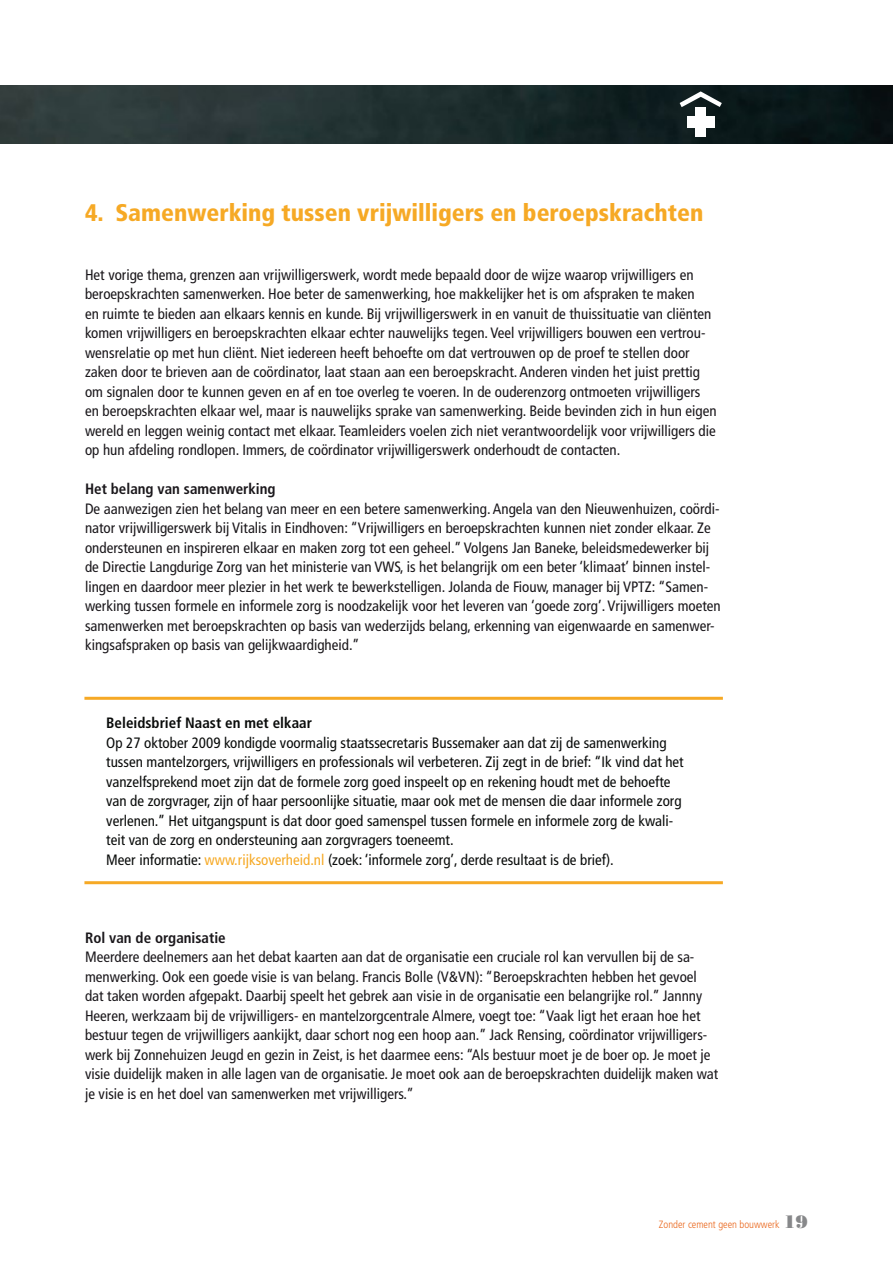
<style>
.page{position:relative;width:893px;height:1263px;background:#fff}
.page>*{position:absolute;margin:0;border:0;box-sizing:border-box;transform-origin:0 0}
.t1{font:900 condensed 24px "Frutiger LT Std";color:#f6a925}
.t2{font:condensed 15px/19.5px "Frutiger LT Std";color:#1a171b}
.t3{font:condensed 15px/19.5px "Frutiger LT Std";color:#090b0a}
.t4{font:700 condensed 15px "Frutiger LT Std";color:#1a171b}
.t5{font:700 condensed 15px "Frutiger LT Std";color:#090b0a}
.t6{font:300 condensed 10.5px "Frutiger LT Std";color:#ea671c}
.s1{color:#f6a925}
.s2{font-family:"Bodoni Std Poster";font-weight:400;font-stretch:normal;font-size:18px;color:#87888a}
</style>
<div class="page">
<img style="left:0;top:85px;width:893px;height:58px">
<hr style="left:84px;top:697px;width:639px;height:3px;background:#f6a925">
<hr style="left:84px;top:881px;width:639px;height:3px;background:#f6a925">
<svg style="left:680px;top:91px;width:42px;height:16px"></svg>
<div style="left:695px;top:107px;width:11px;height:30px;background:#fff"></div>
<div style="left:687px;top:117px;width:27px;height:11px;background:#fff"></div>
<h1 class="t1" style="left:85px;top:198px;width:620px">4. Samenwerking tussen vrijwilligers en beroepskrachten</h1>
<p class="t2" style="left:85px;top:265px;width:633px">Het vorige thema, grenzen aan vrijwilligerswerk, wordt mede bepaald door de wijze waarop vrijwilligers en beroepskrachten samenwerken. Hoe beter de samenwerking, hoe makkelijker het is om afspraken te maken<br>en ruimte te bieden aan elkaars kennis en kunde. Bij vrijwilligerswerk in en vanuit de thuissituatie van cliënten komen vrijwilligers en beroepskrachten elkaar echter nauwelijks tegen. Veel vrijwilligers bouwen een vertrou&shy;wensrelatie op met hun cliënt. Niet iedereen heeft behoefte om dat vertrouwen op de proef te stellen door zaken door te brieven aan de coördinator, laat staan aan een beroepskracht. Anderen vinden het juist prettig om signalen door te kunnen geven en af en toe overleg te voeren. In de ouderenzorg ontmoeten vrijwilligers en beroepskrachten elkaar wel, maar is nauwelijks sprake van samenwerking. Beide bevinden zich in hun eigen wereld en leggen weinig contact met elkaar. Teamleiders voelen zich niet verantwoordelijk voor vrijwilligers die op hun afdeling rondlopen. Immers, de coördinator vrijwilligerswerk onderhoudt de contacten.</p>
<p class="t4" style="left:85px;top:480px;width:192px">Het belang van samenwerking</p>
<p class="t2" style="left:85px;top:499px;width:637px">De aanwezigen zien het belang van meer en een betere samenwerking. Angela van den Nieuwenhuizen, coördi&shy;nator vrijwilligerswerk bij Vitalis in Eindhoven: “Vrijwilligers en beroepskrachten kunnen niet zonder elkaar. Ze ondersteunen en inspireren elkaar en maken zorg tot een geheel.” Volgens Jan Baneke, beleidsmedewerker bij de Directie Langdurige Zorg van het ministerie van VWS, is het belangrijk om een beter ‘klimaat’ binnen instel&shy;lingen en daardoor meer plezier in het werk te bewerkstelligen. Jolanda de Fiouw, manager bij VPTZ: “Samen&shy;werking tussen formele en informele zorg is noodzakelijk voor het leveren van ‘goede zorg’. Vrijwilligers moeten samenwerken met beroepskrachten op basis van wederzijds belang, erkenning van eigenwaarde en samenwer&shy;kingsafspraken op basis van gelijkwaardigheid.”</p>
<p class="t5" style="left:106px;top:714px;width:207px">Beleidsbrief Naast en met elkaar</p>
<p class="t3" style="left:106px;top:733px;width:579px">Op 27 oktober 2009 kondigde voormalig staatssecretaris Bussemaker aan dat zij de samenwerking tussen mantelzorgers, vrijwilligers en professionals wil verbeteren. Zij zegt in de brief: “Ik vind dat het vanzelfsprekend moet zijn dat de formele zorg goed inspeelt op en rekening houdt met de behoefte van de zorgvrager, zijn of haar persoonlijke situatie, maar ook met de mensen die daar informele zorg verlenen.” Het uitgangspunt is dat door goed samenspel tussen formele en informele zorg de kwali&shy;teit van de zorg en ondersteuning aan zorgvragers toeneemt.<br>Meer informatie: <span class="s1">www.rijksoverheid.nl</span> (zoek: ‘informele zorg’, derde resultaat is de brief).</p>
<p class="t4" style="left:85px;top:929px;width:142px">Rol van de organisatie</p>
<p class="t2" style="left:85px;top:947px;width:635px">Meerdere deelnemers aan het debat kaarten aan dat de organisatie een cruciale rol kan vervullen bij de sa&shy;menwerking. Ook een goede visie is van belang. Francis Bolle (V&amp;VN): “Beroepskrachten hebben het gevoel dat taken worden afgepakt. Daarbij speelt het gebrek aan visie in de organisatie een belangrijke rol.” Jannny Heeren, werkzaam bij de vrijwilligers- en mantelzorgcentrale Almere, voegt toe: “Vaak ligt het eraan hoe het bestuur tegen de vrijwilligers aankijkt, daar schort nog een hoop aan.” Jack Rensing, coördinator vrijwilligers&shy;werk bij Zonnehuizen Jeugd en gezin in Zeist, is het daarmee eens: “Als bestuur moet je de boer op. Je moet je visie duidelijk maken in alle lagen van de organisatie. Je moet ook aan de beroepskrachten duidelijk maken wat je visie is en het doel van samenwerken met vrijwilligers.”</p>
<p class="t6" style="left:659px;top:1218px;width:151px">Zonder cement geen bouwwerk <span class="s2">19</span></p>
</div>
